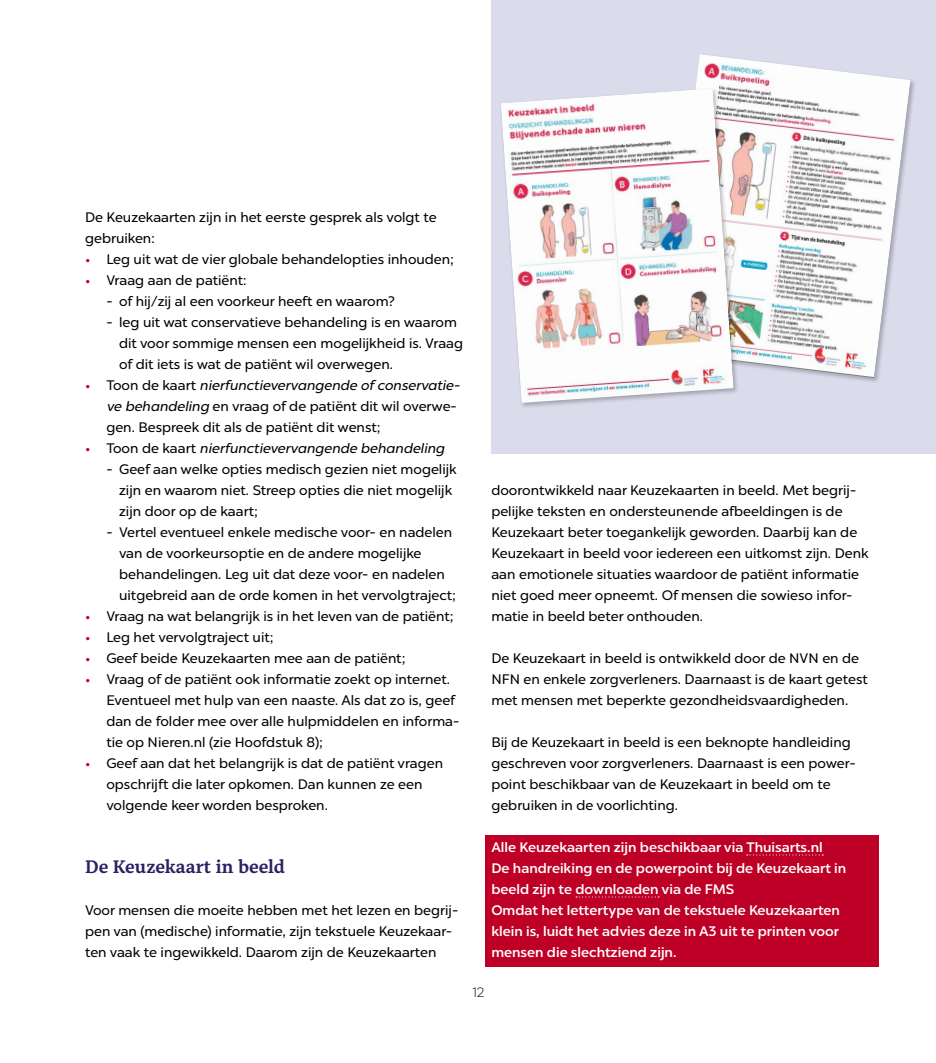
<style>
.page{position:relative;width:936px;height:1063px;background:#fff}
.page>*{position:absolute;margin:0;border:0;box-sizing:border-box;transform-origin:0 0}
.t1{font:700 18px "Alkes";color:#2d1f62}
.t2{font:13.8px/21px "Chronica Pro";color:#000}
.t3{font:500 13.8px/21px "Chronica Pro";color:#fff}
.t4{font:13.8px "Chronica Pro Regular It";color:#000}
.t5{font:300 13.5px "Chronica Pro";color:#000}
.s1{color:#be0027}
.s2{font-family:"Chronica Pro";color:#be0027}
.s3{font-family:"Chronica Pro"}
.s4{font-family:"Chronica Pro Regular It"}
</style>
<div class="page">
<div style="left:491px;top:0;width:444px;height:453px;background:#dadbeb"></div>
<div style="left:661px;top:52px;width:255px;height:332px;background:#000;opacity:.25"></div>
<img style="left:663px;top:54px;width:247px;height:324px">
<div style="left:499px;top:87px;width:240px;height:322px;background:#000;opacity:.25"></div>
<img style="left:500px;top:88px;width:233px;height:315px">
<div style="left:485px;top:835px;width:393px;height:132px;background:#be0027"></div>
<p class="t2" style="left:85px;top:207px;width:353px">De Keuzekaarten zijn in het eerste gesprek als volgt te gebruiken:</p>
<p class="t2" style="left:85px;top:249px;width:370px"><span class="s1">•</span> Leg uit wat de vier globale behandelopties inhouden;</p>
<p class="t2" style="left:85px;top:270px;width:163px"><span class="s1">•</span> Vraag aan de patiënt:</p>
<p class="t2" style="left:85px;top:291px;width:311px">- of hij/zij al een voorkeur heeft en waarom?</p>
<p class="t2" style="left:119px;top:312px;width:345px;text-indent:-34px">- leg uit wat conservatieve behandeling is en waarom dit voor sommige mensen een mogelijkheid is. Vraag of dit iets is wat de patiënt wil overwegen.</p>
<p class="t4" style="left:85px;top:377px;width:376px"><span class="s2">•</span> <span class="s3">Toon de kaart</span> nierfunctievervangende of conservatie-</p>
<p class="t2" style="left:106px;top:396px;width:352px"><span class="s4">ve behandeling</span> en vraag of de patiënt dit wil overwe&shy;gen. Bespreek dit als de patiënt dit wenst;</p>
<p class="t4" style="left:85px;top:440px;width:361px"><span class="s2">•</span> <span class="s3">Toon de kaart</span> nierfunctievervangende behandeling</p>
<p class="t2" style="left:119px;top:459px;width:339px;text-indent:-34px">- Geef aan welke opties medisch gezien niet mogelijk zijn en waarom niet. Streep opties die niet mogelijk zijn door op de kaart;</p>
<p class="t2" style="left:119px;top:522px;width:338px;text-indent:-34px">- Vertel eventueel enkele medische voor- en nadelen van de voorkeursoptie en de andere mogelijke behandelingen. Leg uit dat deze voor- en nadelen uitgebreid aan de orde komen in het vervolgtraject;</p>
<p class="t2" style="left:85px;top:606px;width:370px"><span class="s1">•</span> Vraag na wat belangrijk is in het leven van de patiënt;</p>
<p class="t2" style="left:85px;top:627px;width:190px"><span class="s1">•</span> Leg het vervolgtraject uit;</p>
<p class="t2" style="left:85px;top:648px;width:322px"><span class="s1">•</span> Geef beide Keuzekaarten mee aan de patiënt;</p>
<p class="t2" style="left:106px;top:669px;width:354px;text-indent:-21px"><span class="s1">•</span> Vraag of de patiënt ook informatie zoekt op internet.<br>Eventueel met hulp van een naaste. Als dat zo is, geef dan de folder mee over alle hulpmiddelen en informa&shy;tie op Nieren.nl (zie Hoofdstuk 8);</p>
<p class="t2" style="left:106px;top:753px;width:338px;text-indent:-21px"><span class="s1">•</span> Geef aan dat het belangrijk is dat de patiënt vragen opschrijft die later opkomen. Dan kunnen ze een volgende keer worden besproken.</p>
<p class="t2" style="left:491px;top:480px;width:379px">doorontwikkeld naar Keuzekaarten in beeld. Met begrij&shy;pelijke teksten en ondersteunende afbeeldingen is de Keuzekaart beter toegankelijk geworden. Daarbij kan de Keuzekaart in beeld voor iedereen een uitkomst zijn. Denk aan emotionele situaties waardoor de patiënt informatie niet goed meer opneemt. Of mensen die sowieso infor&shy;matie in beeld beter onthouden.</p>
<p class="t2" style="left:491px;top:648px;width:378px">De Keuzekaart in beeld is ontwikkeld door de NVN en de<br>NFN en enkele zorgverleners. Daarnaast is de kaart getest met mensen met beperkte gezondheidsvaardigheden.</p>
<p class="t2" style="left:491px;top:732px;width:366px">Bij de Keuzekaart in beeld is een beknopte handleiding geschreven voor zorgverleners. Daarnaast is een power&shy;point beschikbaar van de Keuzekaart in beeld om te gebruiken in de voorlichting.</p>
<h1 class="t1" style="left:85px;top:855px;width:201px">De Keuzekaart in beeld</h1>
<p class="t2" style="left:85px;top:900px;width:374px">Voor mensen die moeite hebben met het lezen en begrij&shy;pen van (medische) informatie, zijn tekstuele Keuzekaar&shy;ten vaak te ingewikkeld. Daarom zijn de Keuzekaarten</p>
<p class="t3" style="left:491px;top:837px;width:356px">Alle Keuzekaarten zijn beschikbaar via Thuisarts.nl<br>De handreiking en de powerpoint bij de Keuzekaart in beeld zijn te downloaden via de FMS<br>Omdat het lettertype van de tekstuele Keuzekaarten klein is, luidt het advies deze in A3 uit te printen voor mensen die slechtziend zijn.</p>
<p class="t5" style="left:472px;top:984px;width:13px">12</p>
</div>
